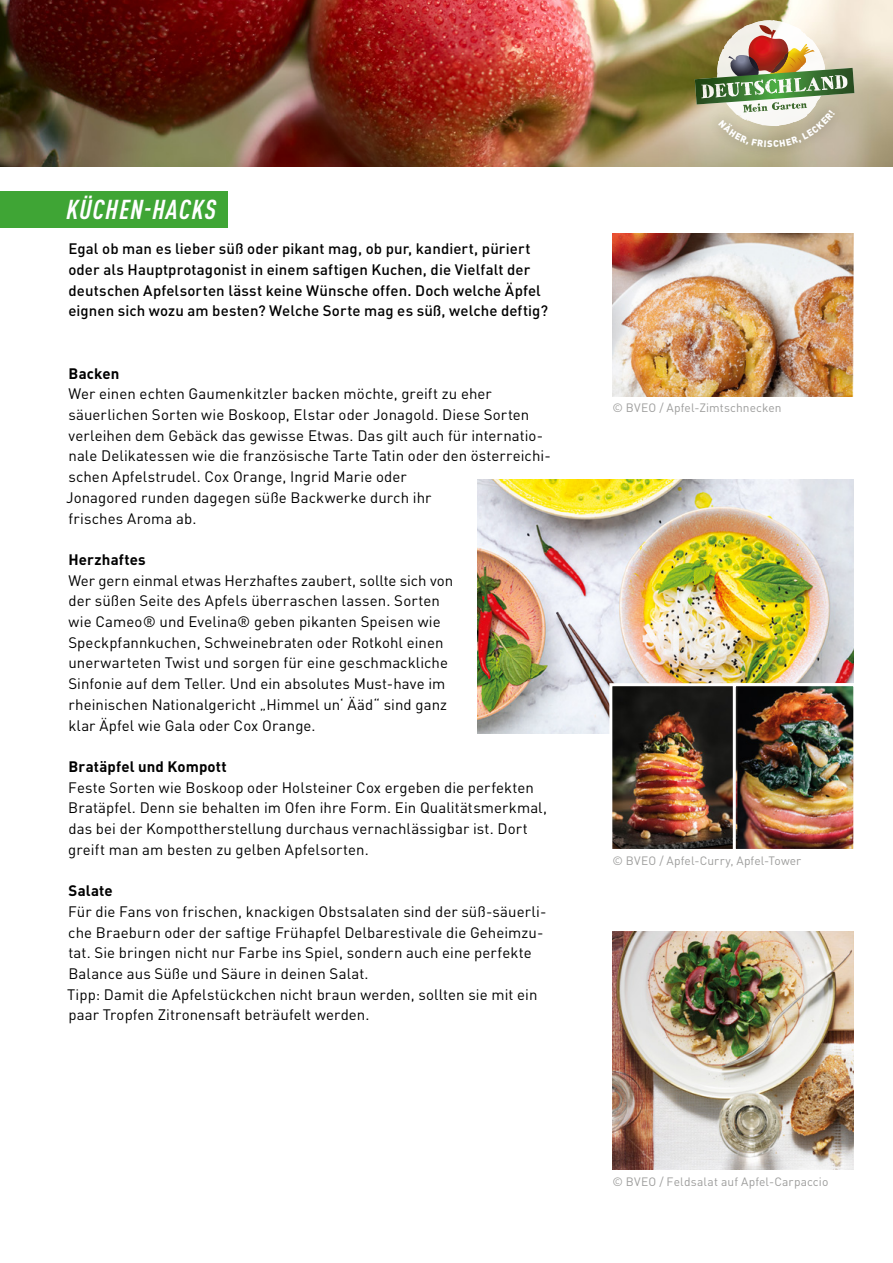
<style>
.page{position:relative;width:893px;height:1263px;background:#fff}
.page>*{position:absolute;margin:0;border:0;box-sizing:border-box;transform-origin:0 0}
.t1{font:italic 700 condensed 27px "DIN Pro";letter-spacing:.045em;color:#fff}
.t2{font:15px/20.7px "DIN Pro";letter-spacing:.005em;color:#000}
.t3{font:500 15px/20.7px "DIN Pro";letter-spacing:.005em;color:#000}
.t4{font:700 15px "DIN Pro";letter-spacing:.01em;color:#000}
.t5{font:12px "DIN Pro";letter-spacing:.005em;color:#9d9d9c}
</style>
<div class="page">
<img style="left:0;top:0;width:893px;height:167px">
<img style="left:612px;top:234px;width:241px;height:162px">
<img style="left:612px;top:932px;width:241px;height:238px">
<div style="left:0;top:191px;width:228px;height:37px;background:#3fa535"></div>
<img style="left:478px;top:480px;width:375px;height:253px">
<img style="left:608px;top:682px;width:246px;height:167px">
<img style="left:695px;top:20px;width:159px;height:147px">
<h1 class="t1" style="left:66px;top:189px;width:151px">KÜCHEN-HACKS</h1>
<p class="t3" style="left:68px;top:237px;width:481px">Egal ob man es lieber süß oder pikant mag, ob pur, kandiert, püriert oder als Hauptprotagonist in einem saftigen Kuchen, die Vielfalt der deutschen Apfelsorten lässt keine Wünsche offen. Doch welche Äpfel eignen sich wozu am besten? Welche Sorte mag es süß, welche deftig?</p>
<p class="t4" style="left:69px;top:361px;width:52px">Backen</p>
<p class="t2" style="left:66px;top:382px;width:486px">Wer einen echten Gaumenkitzler backen möchte, greift zu eher säuerlichen Sorten wie Boskoop, Elstar oder Jonagold. Diese Sorten verleihen dem Gebäck das gewisse Etwas. Das gilt auch für internatio&shy;nale Delikatessen wie die französische Tarte Tatin oder den österreichi&shy;schen Apfelstrudel. Cox Orange, Ingrid Marie oder<br>Jonagored runden dagegen süße Backwerke durch ihr<br>frisches Aroma ab.</p>
<p class="t4" style="left:69px;top:547px;width:79px">Herzhaftes</p>
<p class="t2" style="left:68px;top:568px;width:386px">Wer gern einmal etwas Herzhaftes zaubert, sollte sich von der süßen Seite des Apfels überraschen lassen. Sorten wie Cameo® und Evelina® geben pikanten Speisen wie Speckpfannkuchen, Schweinebraten oder Rotkohl einen unerwarteten Twist und sorgen für eine geschmackliche Sinfonie auf dem Teller. Und ein absolutes Must-have im rheinischen Nationalgericht „Himmel un‘ Ääd“ sind ganz klar Äpfel wie Gala oder Cox Orange.</p>
<p class="t4" style="left:69px;top:754px;width:160px">Bratäpfel und Kompott</p>
<p class="t2" style="left:68px;top:775px;width:480px">Feste Sorten wie Boskoop oder Holsteiner Cox ergeben die perfekten Bratäpfel. Denn sie behalten im Ofen ihre Form. Ein Qualitätsmerkmal, das bei der Kompottherstellung durchaus vernachlässigbar ist. Dort greift man am besten zu gelben Apfelsorten.</p>
<p class="t4" style="left:69px;top:878px;width:46px">Salate</p>
<p class="t2" style="left:67px;top:899px;width:481px">Für die Fans von frischen, knackigen Obstsalaten sind der süß-säuerli&shy;che Braeburn oder der saftige Frühapfel Delbarestivale die Geheimzu&shy;tat. Sie bringen nicht nur Farbe ins Spiel, sondern auch eine perfekte Balance aus Süße und Säure in deinen Salat.<br>Tipp: Damit die Apfelstückchen nicht braun werden, sollten sie mit ein paar Tropfen Zitronensaft beträufelt werden.</p>
<p class="t5" style="left:612px;top:398px;width:171px">© BVEO / Apfel-Zimtschnecken</p>
<p class="t5" style="left:612px;top:851px;width:190px">© BVEO / Apfel-Curry, Apfel-Tower</p>
<p class="t5" style="left:612px;top:1172px;width:218px">© BVEO / Feldsalat auf Apfel-Carpaccio</p>
</div>
